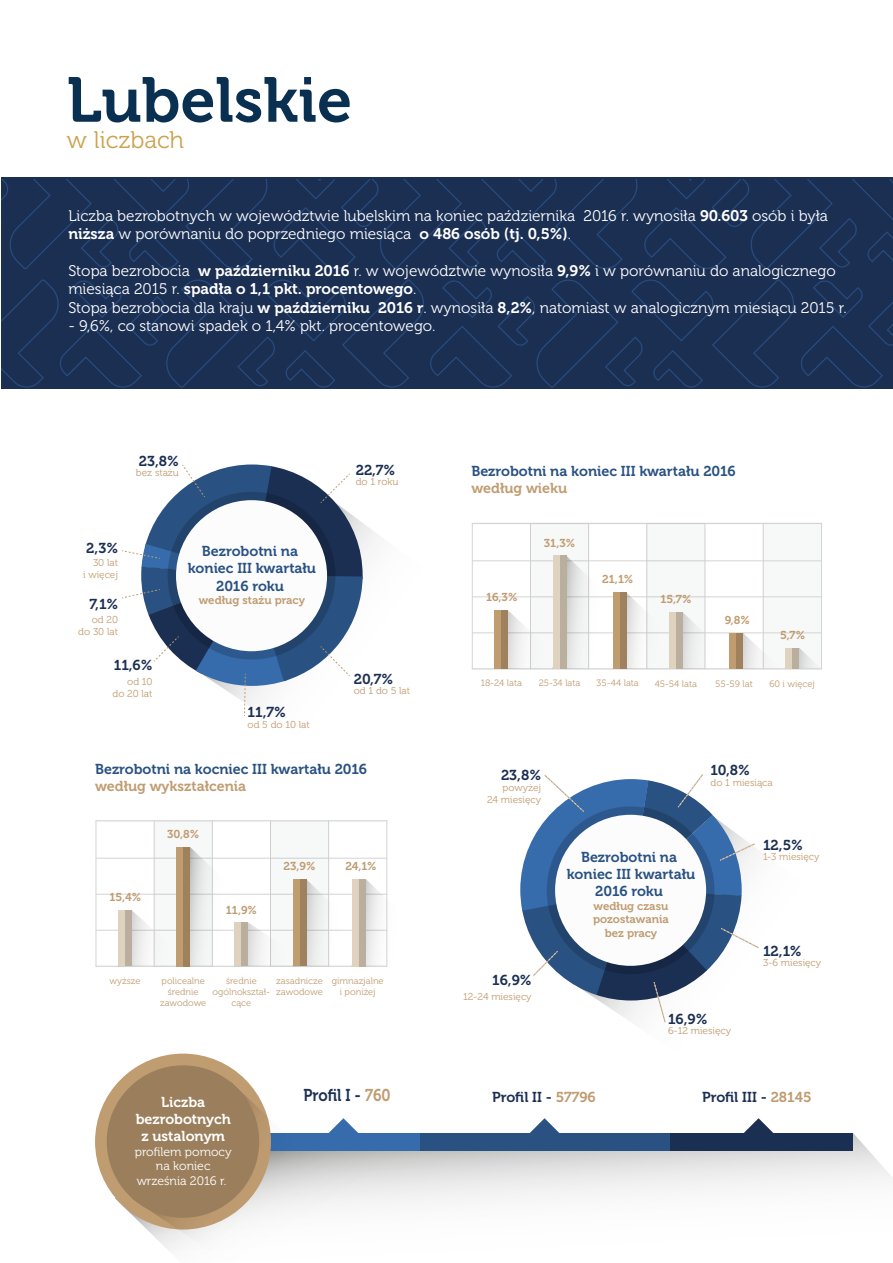
<style>
.page{position:relative;width:893px;height:1263px;background:#fff}
.page>*{position:absolute;margin:0;border:0;box-sizing:border-box;transform-origin:0 0}
.t1{font:63px "Museo 700";color:#0a3051}
.t2{font:24px "Museo 300";color:#cba34f}
.t3{font:17.1px "Museo 700";color:#1b2f53;scale:.88 1}
.t4{font:15.3px/18.5px "Museo 300";color:#fff}
.t5{font:15.3px "Museo 700";color:#fff}
.t6{font:14.25px/17.1px "Museo 700";color:#295182;text-align:center}
.t7{font:14.25px "Museo 700";color:#1b2f53}
.t8{font:14.25px "Museo 700";color:#c09c71}
.t9{font:14.25px/17.1px "Museo 700";color:#fff;text-align:center}
.t10{font:12.3px/14.7px "Museo 300";color:#fff;text-align:center}
.t11{font:11.4px/13.6px "Museo 700";color:#c09c71;text-align:center}
.t12{font:10.05px/12px "Museo 300";color:#c09c71;text-align:right}
.t13{font:9.3px/11.1px "Museo 300";color:#c09c71}
.t14{font:9.15px/11.1px "Museo 300";color:#c09c71;text-align:center}
.s1{font-family:"Museo 700"}
.s2{font-family:"Museo 300"}
.s3{color:#c09c71}
</style>
<div class="page">
<hr style="left:96px;top:821px;width:1px;height:145px;background:#d5d4d4">
<hr style="left:212px;top:821px;width:1px;height:145px;background:#d5d4d4">
<hr style="left:387px;top:821px;width:1px;height:145px;background:#d5d4d4">
<hr style="left:96px;top:966px;width:291px;height:1px;background:#d5d4d4">
<hr style="left:96px;top:930px;width:291px;height:1px;background:#d5d4d4">
<hr style="left:96px;top:894px;width:291px;height:1px;background:#d5d4d4">
<hr style="left:96px;top:858px;width:291px;height:1px;background:#d5d4d4">
<hr style="left:96px;top:820px;width:291px;height:1px;background:#d5d4d4">
<div style="left:154px;top:821px;width:58px;height:145px;background:#f7f8f8"></div>
<div style="left:270px;top:821px;width:59px;height:145px;background:#f7f8f8"></div>
<svg style="left:118px;top:847px;width:270px;height:119px"></svg>
<div style="left:352px;top:879px;width:13px;height:87px;background:#dfd3c0"></div>
<div style="left:359px;top:879px;width:6px;height:87px;background:#baaf9f"></div>
<hr style="left:472px;top:523px;width:1px;height:146px;background:#d5d4d4">
<hr style="left:646px;top:523px;width:1px;height:146px;background:#d5d4d4">
<hr style="left:705px;top:523px;width:1px;height:146px;background:#d5d4d4">
<div style="left:763px;top:523px;width:58px;height:146px;background:#f7f8f8"></div>
<hr style="left:472px;top:668px;width:349px;height:1px;background:#d5d4d4">
<hr style="left:472px;top:632px;width:349px;height:1px;background:#d5d4d4">
<hr style="left:472px;top:596px;width:349px;height:1px;background:#d5d4d4">
<hr style="left:472px;top:560px;width:349px;height:1px;background:#d5d4d4">
<hr style="left:472px;top:523px;width:349px;height:1px;background:#d5d4d4">
<div style="left:530px;top:523px;width:59px;height:146px;background:#f7f8f8"></div>
<div style="left:647px;top:523px;width:58px;height:146px;background:#f7f8f8"></div>
<svg style="left:799px;top:648px;width:14px;height:20px"></svg>
<div style="left:785px;top:648px;width:14px;height:20px;background:#dfd3c0"></div>
<div style="left:792px;top:648px;width:7px;height:20px;background:#baaf9f"></div>
<svg style="left:494px;top:556px;width:287px;height:113px"></svg>
<div style="left:613px;top:593px;width:14px;height:76px;background:#c09c71"></div>
<div style="left:620px;top:593px;width:7px;height:76px;background:#a0815d"></div>
<hr style="left:821px;top:523px;width:1px;height:146px;background:#d5d4d4">
<svg style="left:122px;top:464px;width:241px;height:252px"></svg>
<svg style="left:520px;top:774px;width:239px;height:248px"></svg>
<svg style="left:115px;top:1133px;width:778px;height:82px"></svg>
<div style="left:669px;top:1133px;width:184px;height:17px;background:#1b2f53"></div>
<div style="left:420px;top:1133px;width:249px;height:17px;background:#295182"></div>
<div style="left:266px;top:1133px;width:154px;height:17px;background:#366bac"></div>
<svg style="left:744px;top:1118px;width:29px;height:15px"></svg>
<svg style="left:530px;top:1118px;width:29px;height:15px"></svg>
<svg style="left:329px;top:1118px;width:29px;height:15px"></svg>
<div style="left:95px;top:1053px;width:176px;height:176px;background:#c09c71;border-radius:50%"></div>
<svg style="left:132px;top:1081px;width:186px;height:170px"></svg>
<div style="left:107px;top:1065px;width:152px;height:153px;background:#9b7f5c;border-radius:50%"></div>
<div style="left:1px;top:178px;width:892px;height:211px;background:#1b2f53"></div>
<svg style="left:1px;top:280px;width:423px;height:108px"></svg>
<svg style="left:430px;top:280px;width:463px;height:108px"></svg>
<svg style="left:1px;top:179px;width:892px;height:90px"></svg>
<h1 class="t1" style="left:67px;top:65px;width:287px">Lubelskie</h1>
<h2 class="t2" style="left:67px;top:127px;width:119px">w liczbach</h2>
<p class="t4" style="left:68px;top:206px;width:761px">Liczba bezrobotnych w województwie lubelskim na koniec października 2016 r. wynosiła <span class="s1">90.603</span> osób i była <span class="s1">niższa</span> w porównaniu do poprzedniego miesiąca <span class="s1">o 486 osób (tj. 0,5%)</span>.</p>
<p class="t4" style="left:68px;top:262px;width:769px">Stopa bezrobocia <span class="s1">w październiku 2016</span> r. w województwie wynosiła <span class="s1">9,9%</span> i w porównaniu do analogicznego</p>
<p class="t5" style="left:68px;top:280px;width:349px"><span class="s2">miesiąca 2015 r.</span> spadła o 1,1 pkt. procentowego<span class="s2">.</span></p>
<p class="t4" style="left:68px;top:299px;width:780px">Stopa bezrobocia dla kraju <span class="s1">w październiku 2016 r</span>. wynosiła <span class="s1">8,2%</span>, natomiast w analogicznym miesiącu 2015 r.</p>
<p class="t4" style="left:68px;top:317px;width:369px">- 9,6%, co stanowi spadek o 1,4% pkt. procentowego.</p>
<p class="t7" style="left:139px;top:453px;width:42px">23,8%</p>
<p class="t12" style="left:136px;top:467px;width:45px">bez stażu</p>
<p class="t7" style="left:86px;top:540px;width:33px">2,3%</p>
<p class="t12" style="left:83px;top:557px;width:37px">30 lat<br>i więcej</p>
<p class="t7" style="left:89px;top:596px;width:30px">7,1%</p>
<p class="t12" style="left:78px;top:613px;width:41px">od 20 do 30 lat</p>
<p class="t6" style="left:188px;top:543px;width:130px">Bezrobotni na koniec III kwartału<br>2016 roku</p>
<p class="t11" style="left:199px;top:594px;width:108px">według stażu pracy</p>
<p class="t7" style="left:356px;top:462px;width:41px">22,7%</p>
<p class="t12" style="left:356px;top:476px;width:44px">do 1 roku</p>
<p class="t7" style="left:114px;top:657px;width:40px">11,6%</p>
<p class="t12" style="left:112px;top:676px;width:42px">od 10<br>do 20 lat</p>
<p class="t7" style="left:354px;top:671px;width:41px">20,7%</p>
<p class="t12" style="left:354px;top:685px;width:58px">od 1 do 5 lat</p>
<p class="t7" style="left:248px;top:705px;width:40px">11,7%</p>
<p class="t12" style="left:248px;top:719px;width:64px">od 5 do 10 lat</p>
<p class="t6" style="left:95px;top:760px;width:274px">Bezrobotni na kocniec III kwartału 2016</p>
<p class="t8" style="left:95px;top:778px;width:153px">według wykształcenia</p>
<p class="t11" style="left:110px;top:891px;width:33px">15,4%</p>
<p class="t11" style="left:167px;top:827px;width:34px">30,8%</p>
<p class="t11" style="left:226px;top:903px;width:33px">11,9%</p>
<p class="t11" style="left:284px;top:860px;width:33px">23,9%</p>
<p class="t11" style="left:345px;top:859px;width:33px">24,1%</p>
<p class="t14" style="left:110px;top:975px;width:32px">wyższe</p>
<p class="t14" style="left:160px;top:975px;width:48px">policealne średnie zawodowe</p>
<p class="t14" style="left:213px;top:975px;width:59px">średnie ogólnokształ&shy;cące</p>
<p class="t13" style="left:276px;top:975px;width:48px">zasadnicze zawodowe</p>
<p class="t13" style="left:332px;top:975px;width:53px;text-align:center">gimnazjalne i poniżej</p>
<p class="t6" style="left:471px;top:463px;width:266px">Bezrobotni na koniec III kwartału 2016</p>
<p class="t8" style="left:471px;top:480px;width:97px">według wieku</p>
<p class="t11" style="left:486px;top:591px;width:33px">16,3%</p>
<p class="t11" style="left:544px;top:536px;width:33px">31,3%</p>
<p class="t11" style="left:602px;top:572px;width:33px">21,1%</p>
<p class="t11" style="left:660px;top:592px;width:33px">15,7%</p>
<p class="t11" style="left:725px;top:613px;width:27px">9,8%</p>
<p class="t11" style="left:780px;top:628px;width:27px">5,7%</p>
<p class="t14" style="left:481px;top:678px;width:43px">18-24 lata</p>
<p class="t14" style="left:539px;top:678px;width:43px">25-34 lata</p>
<p class="t14" style="left:597px;top:678px;width:44px">35-44 lata</p>
<p class="t13" style="left:655px;top:678px;width:44px">45-54 lata</p>
<p class="t13" style="left:715px;top:678px;width:39px">55-59 lat</p>
<p class="t13" style="left:769px;top:678px;width:47px">60 i więcej</p>
<p class="t7" style="left:501px;top:767px;width:42px">23,8%</p>
<p class="t12" style="left:487px;top:781px;width:56px">powyżej<br>24 miesięcy</p>
<p class="t7" style="left:492px;top:972px;width:41px">16,9%</p>
<p class="t12" style="left:463px;top:990px;width:70px">12-24 miesięcy</p>
<p class="t7" style="left:711px;top:762px;width:41px">10,8%</p>
<p class="t12" style="left:711px;top:776px;width:64px">do 1 miesiąca</p>
<p class="t6" style="left:567px;top:848px;width:130px">Bezrobotni na koniec III kwartału<br>2016 roku</p>
<p class="t11" style="left:593px;top:899px;width:77px">według czasu pozostawania bez pracy</p>
<p class="t7" style="left:763px;top:837px;width:42px">12,5%</p>
<p class="t12" style="left:763px;top:851px;width:58px">1-3 miesięcy</p>
<p class="t7" style="left:763px;top:943px;width:40px">12,1%</p>
<p class="t12" style="left:763px;top:957px;width:60px">3-6 miesięcy</p>
<p class="t7" style="left:668px;top:1011px;width:41px">16,9%</p>
<p class="t12" style="left:668px;top:1025px;width:64px">6-12 miesięcy</p>
<p class="t9" style="left:136px;top:1093px;width:97px">Liczba bezrobotnych z ustalonym</p>
<p class="t10" style="left:135px;top:1144px;width:98px">profilem pomocy na koniec września 2016 r.</p>
<p class="t3" style="left:303px;top:1086px;width:101px">Profil I - <span class="s3">760</span></p>
<p class="t7" style="left:492px;top:1089px;width:105px">Profil II - <span class="s3">57796</span></p>
<p class="t7" style="left:702px;top:1089px;width:111px">Profil III - <span class="s3">28145</span></p>
</div>
